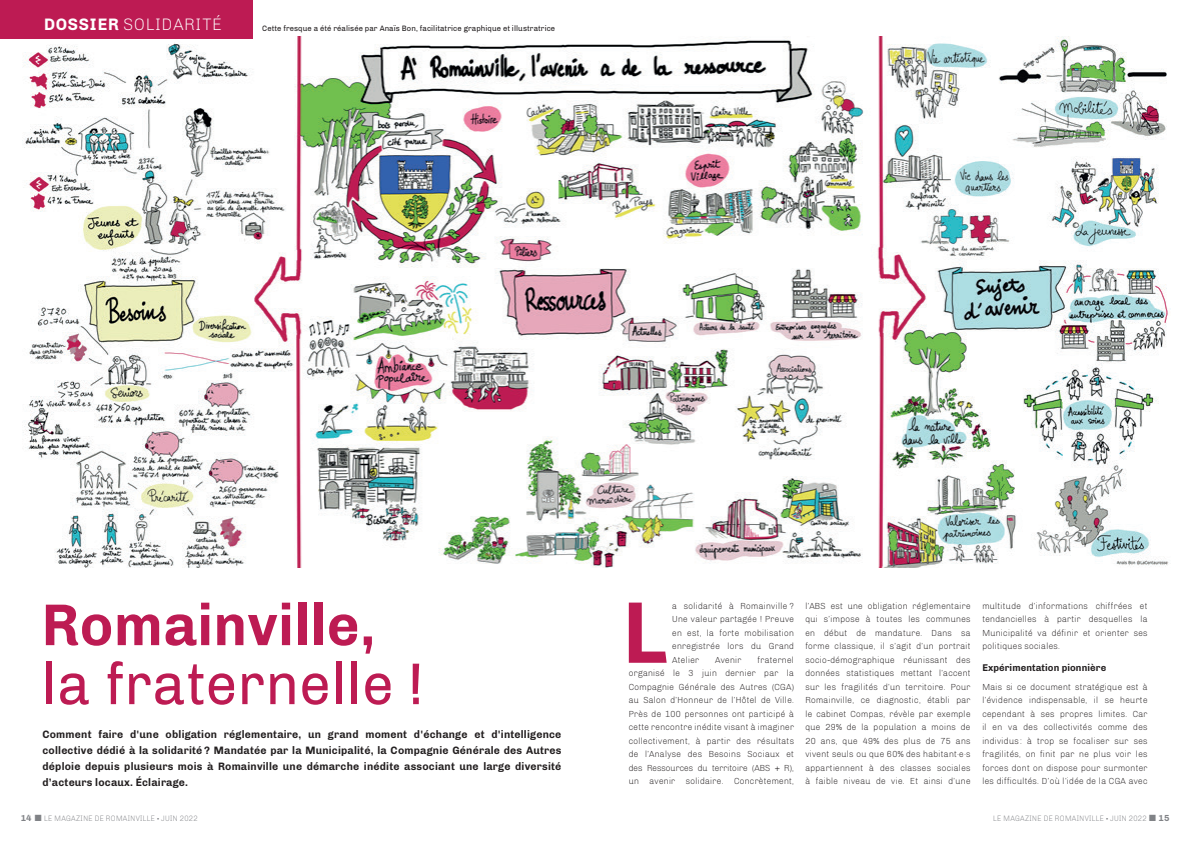
<style>
.page{position:relative;width:1191px;height:842px;background:#fff}
.page>*{position:absolute;margin:0;border:0;box-sizing:border-box;transform-origin:0 0}
.t1{font:700 87.7px "Chivo";color:#bd1b53;scale:.95 1}
.t2{font:59px "Chivo";letter-spacing:.01em;color:#bd1b53;scale:.95 1}
.t3{font:700 59px "Chivo";letter-spacing:.01em;color:#bd1b53;scale:.95 1}
.t4{font:300 17px "Chivo";letter-spacing:.04em;color:#fff;scale:.95 1}
.t5{font:700 11px/16px "Chivo";letter-spacing:.02em;color:#231f20;text-align:justify;scale:.95 1}
.t6{font:700 10px "Chivo";letter-spacing:.01em;color:#231f20;scale:.95 1}
.t7{font:300 9px/13.5px "Chivo";letter-spacing:.01em;color:#231f20;text-align:justify;scale:.95 1}
.t8{font:8px "Chivo";letter-spacing:.01em;color:#231f20;scale:.95 1}
.t9{font:300 8px "Chivo";letter-spacing:.02em;color:#808286;scale:.9 1}
.s1{font-weight:700}
.s2{font-weight:700;font-size:9px}
.s3{font-weight:900}
</style>
<div class="page">
<img style="left:22px;top:36px;width:1147px;height:532px">
<div style="left:0;top:0;width:252px;height:39px;background:#bd1b53"></div>
<h3 class="t4" style="left:44px;top:15px;width:189px"><span class="s1">DOSSIER</span> SOLIDARITÉ</h3>
<p class="t8" style="left:262px;top:23px;width:310px">Cette fresque a été réalisée par Anaïs Bon, facilitatrice graphique et illustratrice</p>
<h2 class="t3" style="left:42px;top:590px;width:353px">Romainville,</h2>
<h2 class="t2" style="left:42px;top:649px;width:403px">la fraternelle !</h2>
<p class="t5" style="left:42px;top:726px;width:548px">Comment faire d'une obligation réglementaire, un grand moment d'échange et d'intelligence collective dédié à la solidarité ? Mandatée par la Municipalité, la Compagnie Générale des Autres déploie depuis plusieurs mois à Romainville une démarche inédite associant une large diversité d’acteurs locaux. Éclairage.</p>
<h1 class="t1" style="left:623px;top:581px;width:48px">L</h1>
<p class="t7" style="left:672px;top:599px;width:130px">a solidarité à Romainville ?<br>Une valeur partagée ! Preuve en est, la forte mobilisation enregistrée lors du Grand Atelier</p>
<p class="t7" style="left:629px;top:653px;width:176px;text-indent:129px">fraternel organisé le 3 juin dernier par la Compagnie Générale des Autres (CGA) au Salon d’Honneur de l’Hôtel de Ville.<br>Près de 100 personnes ont participé à cette rencontre inédite visant à imaginer collectivement, à partir des résultats de l’Analyse des Besoins Sociaux et des Ressources du territoire (ABS + R), un avenir solidaire. Concrètement,</p>
<p class="t7" style="left:715px;top:653px;width:29px">Avenir</p>
<p class="t7" style="left:805px;top:599px;width:176px">l’ABS est une obligation réglementaire qui s’impose à toutes les communes en début de mandature. Dans sa forme classique, il s’agit d’un portrait socio-démographique réunissant des données statistiques mettant l’accent sur les fragilités d’un territoire. Pour Romainville, ce diagnostic, établi par le cabinet Compas, révèle par exemple que 29% de la population a moins de 20 ans, que 49% des plus de 75 ans vivent seuls ou que 60% des habitant·e·s appartiennent à des classes sociales à faible niveau de vie. Et ainsi d’une</p>
<p class="t7" style="left:982px;top:599px;width:176px">multitude d’informations chiffrées et tendancielles à partir desquelles la Municipalité va définir et orienter ses politiques sociales.</p>
<p class="t6" style="left:982px;top:662px;width:132px">Expérimentation pionnière</p>
<p class="t7" style="left:982px;top:680px;width:176px">Mais si ce document stratégique est à l’évidence indispensable, il se heurte cependant à ses propres limites. Car il en va des collectivités comme des individus : à trop se focaliser sur ses fragilités, on finit par ne plus voir les forces dont on dispose pour surmonter les difficultés. D’où l’idée de la CGA avec</p>
<p class="t9" style="left:21px;top:814px;width:198px"><span class="s2">14</span> ■ LE MAGAZINE DE ROMAINVILLE <span class="s3">·</span> JUIN 2022</p>
<p class="t9" style="left:993px;top:814px;width:198px">LE MAGAZINE DE ROMAINVILLE <span class="s3">·</span> JUIN 2022 ■ <span class="s2">15</span></p>
</div>
